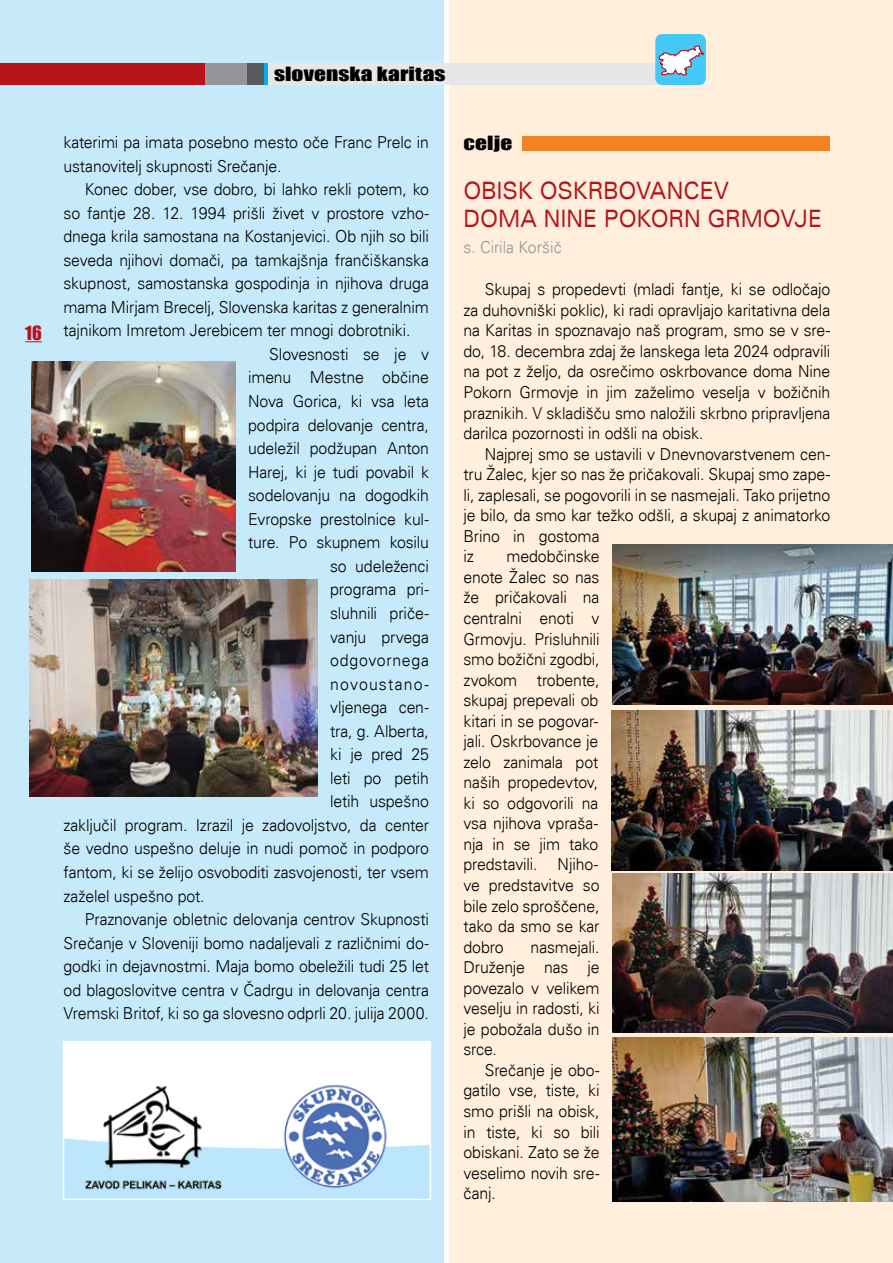
<style>
.page{position:relative;width:893px;height:1263px;background:#fff}
.page>*{position:absolute;margin:0;border:0;box-sizing:border-box;transform-origin:0 0}
.t1{font:expanded 24px/28px "Univers";color:#b5121b;scale:.78 1}
.t2{font:18px "Impact";letter-spacing:.005em;color:#000;scale:1.3 1}
.t3{font:18px "Impact";color:#b5121b}
.t4{font:300 16.5px/20.5px "Univers";letter-spacing:-.01em;color:#000;text-align:justify;scale:.96 1}
.t5{font:300 16.5px "Univers";color:#939598;scale:.96 1}
.t6{font:300 16.5px "Univers";letter-spacing:.045em;color:#000;scale:.96 1}
.t7{font:300 16.5px "Univers";letter-spacing:.075em;color:#000;scale:.96 1}
</style>
<div class="page">
<div style="left:449px;top:0;width:444px;height:1263px;background:#ffefdc"></div>
<div style="left:0;top:0;width:443px;height:1263px;background:#c7eafb"></div>
<svg style="left:25px;top:341px;width:17px;height:1px"></svg>
<div style="left:0;top:64px;width:668px;height:21px;background:#e6e7e8"></div>
<div style="left:0;top:64px;width:264px;height:21px;background:#58595b"></div>
<div style="left:0;top:64px;width:247px;height:21px;background:#939598"></div>
<div style="left:0;top:64px;width:205px;height:21px;background:#b5121b"></div>
<div style="left:655px;top:34px;width:51px;height:51px;background:#44c8f5;border-radius:7px"></div>
<svg style="left:658px;top:45px;width:47px;height:31px"></svg>
<img style="left:612px;top:874px;width:281px;height:158px">
<img style="left:612px;top:545px;width:281px;height:159px">
<img style="left:611px;top:710px;width:282px;height:160px">
<img style="left:612px;top:1037px;width:281px;height:164px">
<img style="left:66px;top:1044px;width:362px;height:153px">
<div style="left:63px;top:1041px;width:368px;height:159px;border:2px solid #fff"></div>
<div style="left:522px;top:136px;width:308px;height:15px;background:#f58220"></div>
<img style="left:29px;top:580px;width:288px;height:216px">
<img style="left:31px;top:361px;width:204px;height:210px">
<p class="t3" style="left:22px;top:323px;width:22px">1616</p>
<p class="t2" style="left:274px;top:60px;width:133px">slovenska karitas</p>
<p class="t4" style="left:64px;top:130px;width:382px;line-height:23.5px">katerimi pa imata posebno mesto oče Franc Prelc in ustanovitelj skupnosti Srečanje.</p>
<p class="t4" style="left:85px;top:179px;width:360px">Konec dober, vse dobro, bi lahko rekli potem, ko</p>
<p class="t4" style="left:64px;top:203px;width:382px">so fantje 28. 12. 1994 prišli živet v prostore vzho-</p>
<p class="t4" style="left:64px;top:226px;width:382px">dnega krila samostana na Kostanjevici. Ob njih so bili</p>
<p class="t4" style="left:64px;top:250px;width:382px">seveda njihovi domači, pa tamkajšnja frančiškanska</p>
<p class="t4" style="left:64px;top:273px;width:382px">skupnost, samostanska gospodinja in njihova druga</p>
<p class="t4" style="left:64px;top:297px;width:382px">mama Mirjam Brecelj, Slovenska karitas z generalnim</p>
<p class="t4" style="left:64px;top:320px;width:363px">tajnikom Imretom Jerebicem ter mnogi dobrotniki.</p>
<p class="t4" style="left:269px;top:344px;width:168px">Slovesnosti se je v</p>
<p class="t4" style="left:248px;top:367px;width:190px">imenu Mestne občine</p>
<p class="t4" style="left:248px;top:391px;width:190px">Nova Gorica, ki vsa leta</p>
<p class="t4" style="left:248px;top:414px;width:190px">podpira delovanje centra,</p>
<p class="t4" style="left:248px;top:438px;width:190px">udeležil podžupan Anton</p>
<p class="t4" style="left:248px;top:462px;width:190px">Harej, ki je tudi povabil k</p>
<p class="t4" style="left:248px;top:485px;width:190px">sodelovanju na dogodkih</p>
<p class="t4" style="left:248px;top:509px;width:190px">Evropske prestolnice kul-</p>
<p class="t4" style="left:248px;top:532px;width:190px">ture. Po skupnem kosilu</p>
<p class="t4" style="left:330px;top:556px;width:104px">so udeleženci</p>
<p class="t4" style="left:330px;top:579px;width:104px">programa pri-</p>
<p class="t4" style="left:330px;top:603px;width:104px">sluhnili priče-</p>
<p class="t4" style="left:330px;top:626px;width:104px">vanju prvega</p>
<p class="t6" style="left:330px;top:650px;width:104px">odgovornega</p>
<p class="t7" style="left:330px;top:674px;width:104px">novoustano-</p>
<p class="t4" style="left:330px;top:697px;width:104px">vljenega cen-</p>
<p class="t4" style="left:330px;top:721px;width:104px">tra, g. Alberta,</p>
<p class="t4" style="left:330px;top:744px;width:104px">ki je pred 25</p>
<p class="t4" style="left:330px;top:768px;width:104px">leti po petih</p>
<p class="t4" style="left:330px;top:791px;width:104px">letih uspešno</p>
<p class="t4" style="left:64px;top:815px;width:382px">zaključil program. Izrazil je zadovoljstvo, da center</p>
<p class="t4" style="left:64px;top:838px;width:382px">še vedno uspešno deluje in nudi pomoč in podporo</p>
<p class="t4" style="left:64px;top:862px;width:382px">fantom, ki se želijo osvoboditi zasvojenosti, ter vsem</p>
<p class="t4" style="left:64px;top:885px;width:149px">zaželel uspešno pot.</p>
<p class="t4" style="left:85px;top:909px;width:360px">Praznovanje obletnic delovanja centrov Skupnosti</p>
<p class="t4" style="left:64px;top:932px;width:382px">Srečanje v Sloveniji bomo nadaljevali z različnimi do-</p>
<p class="t4" style="left:64px;top:956px;width:382px">godki in dejavnostmi. Maja bomo obeležili tudi 25 let</p>
<p class="t4" style="left:64px;top:980px;width:382px">od blagoslovitve centra v Čadrgu in delovanja centra</p>
<p class="t4" style="left:64px;top:1003px;width:382px">Vremski Britof, ki so ga slovesno odprli 20. julija 2000.</p>
<p class="t2" style="left:463px;top:129px;width:39px">celje</p>
<h1 class="t1" style="left:463px;top:176px;width:461px">OBISK OSKRBOVANCEV<br>DOMA NINE POKORN GRMOVJE</h1>
<p class="t5" style="left:463px;top:238px;width:104px">s. Cirila Koršič</p>
<p class="t4" style="left:463px;top:279px;width:384px;text-indent:21px">Skupaj s propedevti (mladi fantje, ki se odločajo za duhovniški poklic), ki radi opravljajo karitativna dela na Karitas in spoznavajo naš program, smo se v sre&shy;do, 18. decembra zdaj že lanskega leta 2024 odpravili na pot z željo, da osrečimo oskrbovance doma Nine Pokorn Grmovje in jim zaželimo veselja v božičnih praznikih. V skladišču smo naložili skrbno pripravljena darilca pozornosti in odšli na obisk.</p>
<p class="t4" style="left:463px;top:443px;width:384px;text-align:left;text-indent:21px">Najprej smo se ustavili v Dnevnovarstvenem cen&shy;tru Žalec, kjer so nas že pričakovali. Skupaj smo zape&shy;li, zaplesali, se pogovorili in se nasmejali. Tako prijetno je bilo, da smo kar težko odšli, a skupaj z animatorko Brino in gostoma<br>iz</p>
<p class="t4" style="left:463px;top:546px;width:143px;text-indent:43px">medobčinske enote Žalec so nas že pričakovali na centralni enoti v Grmovju. Prisluhnili smo božični zgodbi, zvokom trobente, skupaj prepevali ob kitari in se pogovar&shy;jali. Oskrbovance je zelo zanimala pot naših propedevtov, ki so odgovorili na vsa njihova vpraša&shy;nja in se jim tako predstavili. Njiho&shy;ve predstavitve so bile zelo sproščene, tako da smo se kar dobro</p>
<p class="t4" style="left:463px;top:936px;width:143px;text-indent:67px">nasmejali.<br>Druženje nas je povezalo v velikem veselju in radosti, ki je pobožala dušo in srce.</p>
<p class="t4" style="left:463px;top:1060px;width:143px;text-indent:21px">Srečanje je obo&shy;gatilo vse, tiste, ki smo prišli na obisk, in tiste, ki so bili obiskani. Zato se že veselimo novih sre&shy;čanj.</p>
</div>
